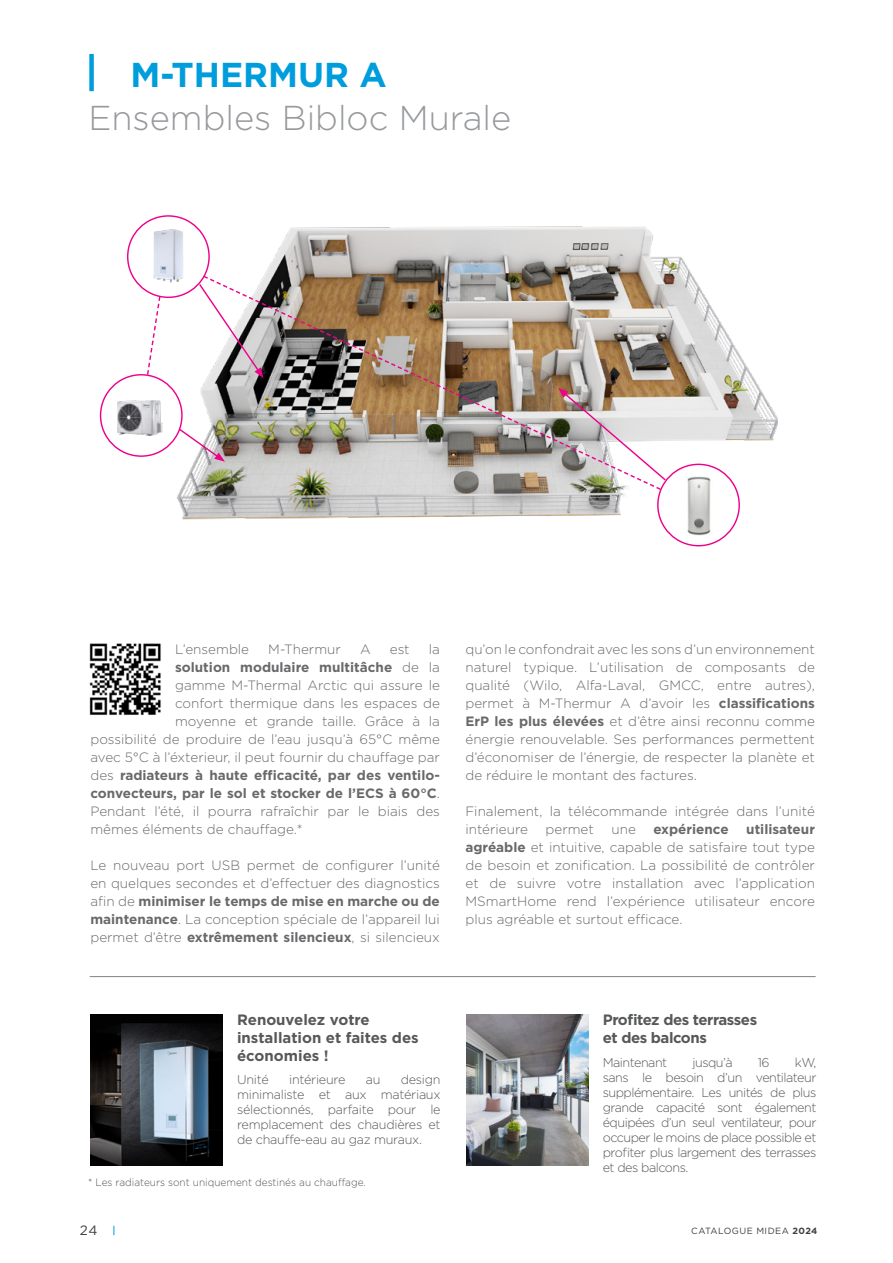
<style>
.page{position:relative;width:893px;height:1263px;background:#fff}
.page>*{position:absolute;margin:0;border:0;box-sizing:border-box;transform-origin:0 0}
.t1{font:300 34.5px "Gotham";color:#97999c}
.t2{font:700 34.5px "Gotham";color:#009ddc}
.t3{font:700 15px/18px "Gotham";letter-spacing:-.01em;color:#57585a}
.t4{font:700 15px/18px "Gotham";letter-spacing:-.03em;color:#57585a}
.t5{font:300 13.5px/18px "Gotham";color:#69696c;text-align:justify}
.t6{font:700 13.5px "Gotham";color:#69696c}
.t7{font:13.5px "Gotham";color:#3e3e3f}
.t8{font:300 12.75px/15px "Gotham";letter-spacing:-.04em;color:#57585a;text-align:justify}
.t9{font:300 12.75px "Gotham";letter-spacing:-.02em;color:#57585a}
.t10{font:300 10.5px "Gotham";color:#57585a;scale:.96 1}
.t11{font:9px "Gotham";letter-spacing:.05em;color:#3e3e3f}
.s1{font-weight:300}
.s2{font-weight:700}
</style>
<div class="page">
<div style="left:89px;top:54px;width:5px;height:37px;background:#009ddc"></div>
<img style="left:466px;top:1015px;width:123px;height:151px">
<img style="left:90px;top:1015px;width:132px;height:151px">
<img style="left:162px;top:215px;width:616px;height:323px">
<img style="left:153px;top:228px;width:33px;height:56px">
<img style="left:685px;top:475px;width:28px;height:62px">
<img style="left:117px;top:401px;width:45px;height:35px">
<div style="left:127px;top:215px;width:83px;height:83px;border:1px solid #ed028c;border-radius:50%"></div>
<div style="left:657px;top:464px;width:83px;height:82px;border:1px solid #ed028c;border-radius:50%"></div>
<svg style="left:146px;top:295px;width:15px;height:81px"></svg>
<svg style="left:177px;top:427px;width:25px;height:35px"></svg>
<svg style="left:662px;top:388px;width:5px;height:94px"></svg>
<svg style="left:198px;top:282px;width:4px;height:96px"></svg>
<img style="left:202px;top:274px;width:460px;height:217px">
<hr style="left:90px;top:976px;width:726px;height:1px;background:#808285">
<img style="left:89px;top:643px;width:72px;height:72px">
<h1 class="t2" style="left:131px;top:52px;width:258px">M-THERMUR A</h1>
<h1 class="t1" style="left:88px;top:96px;width:424px">Ensembles Bibloc Murale</h1>
<p class="t5" style="left:175px;top:640px;width:76px">L’ensemble</p>
<p class="t5" style="left:268px;top:640px;width:74px">M-Thermur</p>
<p class="t5" style="left:360px;top:640px;width:12px">A</p>
<p class="t5" style="left:390px;top:640px;width:21px">est</p>
<p class="t5" style="left:429px;top:640px;width:13px">la</p>
<p class="t6" style="left:175px;top:658px;width:266px">solution modulaire multitâche <span class="s1">de la</span></p>
<p class="t5" style="left:175px;top:676px;width:266px">gamme M-Thermal Arctic qui assure le</p>
<p class="t5" style="left:175px;top:694px;width:266px">confort thermique dans les espaces de</p>
<p class="t5" style="left:175px;top:712px;width:266px">moyenne et grande taille. Grâce à la</p>
<p class="t5" style="left:90px;top:730px;width:351px">possibilité de produire de l’eau jusqu’à 65°C même</p>
<p class="t5" style="left:90px;top:748px;width:351px">avec 5°C à l’éxterieur, il peut fournir du chauffage par</p>
<p class="t6" style="left:90px;top:766px;width:351px"><span class="s1">des</span> radiateurs à haute efficacité, par des ventilo-</p>
<p class="t6" style="left:90px;top:784px;width:351px">convecteurs, par le sol et stocker de l’ECS à 60°C<span class="s1">.</span></p>
<p class="t5" style="left:90px;top:802px;width:351px">Pendant l’été, il pourra rafraîchir par le biais des</p>
<p class="t5" style="left:90px;top:820px;width:214px">mêmes éléments de chauffage.*</p>
<p class="t5" style="left:90px;top:856px;width:351px">Le nouveau port USB permet de configurer l’unité en quelques secondes et d’effectuer des diagnostics afin de <span class="s2">minimiser le temps de mise en marche ou de maintenance</span>. La conception spéciale de l’appareil lui permet d’être <span class="s2">extrêmement silencieux</span>, si silencieux</p>
<p class="t5" style="left:465px;top:640px;width:351px">qu’on le confondrait avec les sons d’un environnement naturel typique. L’utilisation de composants de qualité (Wilo, Alfa-Laval, GMCC, entre autres), permet à M-Thermur A d’avoir les <span class="s2">classifications ErP les plus élevées</span> et d’être ainsi reconnu comme énergie renouvelable. Ses performances permettent d’économiser de l’énergie, de respecter la planète et de réduire le montant des factures.</p>
<p class="t5" style="left:465px;top:802px;width:351px">Finalement, la télécommande intégrée dans l’unité intérieure</p>
<p class="t5" style="left:546px;top:820px;width:50px">permet</p>
<p class="t5" style="left:611px;top:820px;width:26px">une</p>
<p class="t6" style="left:653px;top:820px;width:77px">expérience</p>
<p class="t5" style="left:465px;top:820px;width:351px;text-indent:281px"><span class="s2">utilisateur agréable</span> et intuitive, capable de satisfaire tout type de besoin et zonification. La possibilité de contrôler et de suivre votre installation avec l’application MSmartHome rend l’expérience utilisateur encore plus agréable et surtout efficace.</p>
<p class="t3" style="left:237px;top:1010px;width:183px">Renouvelez votre installation et faites des économies !</p>
<p class="t4" style="left:603px;top:1010px;width:156px">Profitez des terrasses et des balcons</p>
<p class="t8" style="left:603px;top:1054px;width:215px;text-indent:192px">kW, sans le besoin d’un ventilateur supplémentaire. Les unités de plus grande capacité sont également équipées d’un seul ventilateur, pour occuper le moins de place possible et profiter plus largement des terrasses et des balcons.</p>
<p class="t8" style="left:603px;top:1054px;width:66px">Maintenant</p>
<p class="t8" style="left:692px;top:1054px;width:42px">jusqu’à</p>
<p class="t8" style="left:758px;top:1054px;width:13px">16</p>
<p class="t8" style="left:237px;top:1072px;width:205px;text-indent:164px">design minimaliste et aux matériaux sélectionnés, parfaite pour le remplacement des chaudières et de chauffe-eau au gaz muraux.</p>
<p class="t8" style="left:237px;top:1072px;width:33px">Unité</p>
<p class="t9" style="left:289px;top:1072px;width:58px">intérieure</p>
<p class="t8" style="left:366px;top:1072px;width:16px">au</p>
<p class="t10" style="left:88px;top:1176px;width:291px">* Les radiateurs sont uniquement destinés au chauffage.</p>
<p class="t7" style="left:80px;top:1222px;width:19px">24</p>
<p class="t11" style="left:691px;top:1225px;width:128px">CATALOGUE MIDEA <span class="s2">2024</span></p>
</div>
